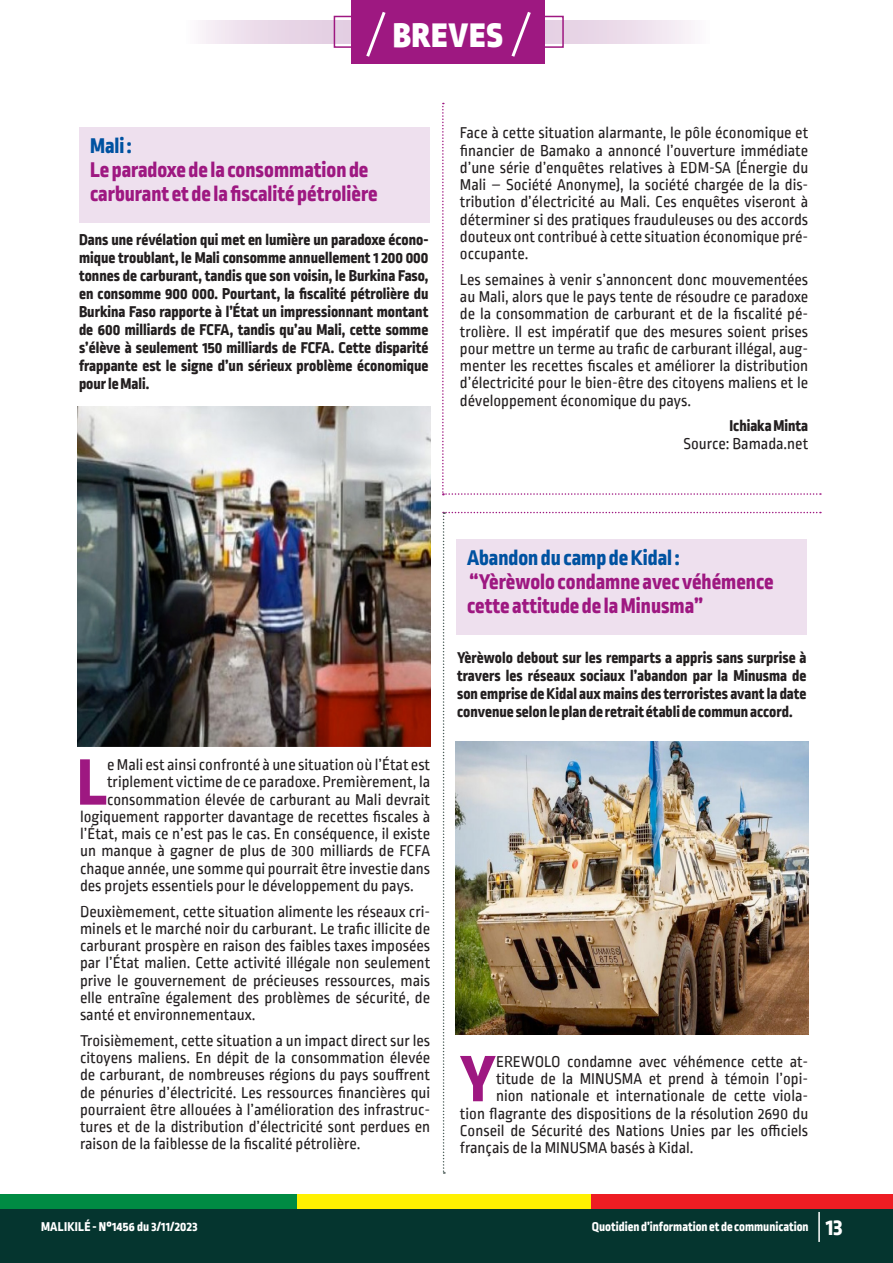
<style>
.page{position:relative;width:893px;height:1263px;background:#fff}
.page>*{position:absolute;margin:0;border:0;box-sizing:border-box;transform-origin:0 0}
.t1{font:800 69.15px "Ropa Sans Pro";color:#9e1881}
.t2{font:900 36px "Ropa Sans Pro";letter-spacing:.03em;color:#fff}
.t3{font:800 22.5px/24px "Ropa Sans Pro";color:#9e1881}
.t4{font:800 22.5px "Ropa Sans Pro";color:#0052a1}
.t5{font:16.5px/17.2px "Ropa Sans PTT";color:#231f20;text-align:justify}
.t6{font:800 16.5px/18px "Ropa Sans Pro";color:#231f20;text-align:justify}
.t7{font:800 13.5px "Ropa Sans Pro";color:#fff}
.t8{font:800 13.5px "Ropa Sans Pro";letter-spacing:.02em;color:#fff}
.s1{font-size:24px}
</style>
<div class="page">
<div style="left:0;top:1195px;width:297px;height:17px;background:#008b43"></div>
<div style="left:297px;top:1195px;width:297px;height:17px;background:#fff101"></div>
<div style="left:592px;top:1195px;width:301px;height:17px;background:#ee1d23"></div>
<div style="left:0;top:1209px;width:893px;height:54px;background:#05352f"></div>
<hr style="left:818px;top:1212px;width:2px;height:30px;background:#fff">
<svg style="left:200px;top:21px;width:493px;height:23px;background:#ebdbea"></svg>
<div style="left:334px;top:16px;width:230px;height:32px;border:2px solid #9e1881"></div>
<div style="left:352px;top:0;width:193px;height:64px;background:#9e1881"></div>
<svg style="left:366px;top:12px;width:20px;height:45px"></svg>
<svg style="left:511px;top:11px;width:20px;height:46px"></svg>
<div style="left:79px;top:128px;width:351px;height:95px;background:#eee0ee"></div>
<img style="left:78px;top:406px;width:352px;height:340px">
<svg style="left:442px;top:103px;width:379px;height:392px"></svg>
<img style="left:443px;top:512px;width:378px;height:662px">
<p class="t2" style="left:393px;top:13px;width:111px">BREVES</p>
<p class="t4" style="left:90px;top:133px;width:43px">Mali :</p>
<p class="t3" style="left:90px;top:159px;width:280px">Le paradoxe de la consommation de</p>
<p class="t3" style="left:90px;top:183px;width:289px">carburant et de la fiscalité pétrolière</p>
<p class="t6" style="left:79px;top:231px;width:351px">Dans une révélation qui met en lumière un paradoxe écono&shy;mique troublant, le Mali consomme annuellement 1 200 000 tonnes de carburant, tandis que son voisin, le Burkina Faso, en consomme 900 000. Pourtant, la fiscalité pétrolière du Burkina Faso rapporte à l’État un impressionnant montant de 600 milliards de FCFA, tandis qu’au Mali, cette somme s’élève à seulement 150 milliards de FCFA. Cette disparité frappante est le signe d’un sérieux problème économique pour le Mali.</p>
<p class="t5" style="left:460px;top:125px;width:350px">Face à cette situation alarmante, le pôle économique et financier de Bamako a annoncé l’ouverture immédiate d’une série d’enquêtes relatives à EDM-SA (Énergie du Mali – Société Anonyme), la société chargée de la dis&shy;tribution d’électricité au Mali. Ces enquêtes viseront à déterminer si des pratiques frauduleuses ou des accords douteux ont contribué à cette situation économique pré&shy;occupante.</p>
<p class="t5" style="left:460px;top:272px;width:350px">Les semaines à venir s’annoncent donc mouvementées au Mali, alors que le pays tente de résoudre ce paradoxe de la consommation de carburant et de la fiscalité pé&shy;trolière. Il est impératif que des mesures soient prises pour mettre un terme au trafic de carburant illégal, aug&shy;menter les recettes fiscales et améliorer la distribution d’électricité pour le bien-être des citoyens maliens et le développement économique du pays.</p>
<p class="t6" style="left:729px;top:418px;width:80px">Ichiaka Minta</p>
<p class="t5" style="left:684px;top:436px;width:126px">Source: Bamada.net</p>
<p class="t1" style="left:77px;top:742px;width:32px">L</p>
<p class="t5" style="left:107px;top:757px;width:325px">e Mali est ainsi confronté à une situation où l’État est</p>
<p class="t5" style="left:107px;top:774px;width:325px">triplement victime de ce paradoxe. Premièrement, la</p>
<p class="t5" style="left:107px;top:792px;width:325px">consommation élevée de carburant au Mali devrait</p>
<p class="t5" style="left:80px;top:809px;width:352px">logiquement rapporter davantage de recettes fiscales à</p>
<p class="t5" style="left:80px;top:826px;width:352px">l’État, mais ce n’est pas le cas. En conséquence, il existe</p>
<p class="t5" style="left:80px;top:843px;width:352px">un manque à gagner de plus de 300 milliards de FCFA</p>
<p class="t5" style="left:80px;top:861px;width:352px">chaque année, une somme qui pourrait être investie dans</p>
<p class="t5" style="left:80px;top:878px;width:335px">des projets essentiels pour le développement du pays.</p>
<p class="t5" style="left:80px;top:904px;width:352px">Deuxièmement, cette situation alimente les réseaux cri&shy;minels et le marché noir du carburant. Le trafic illicite de carburant prospère en raison des faibles taxes imposées par l’État malien. Cette activité illégale non seulement prive le gouvernement de précieuses ressources, mais elle entraîne également des problèmes de sécurité, de santé et environnementaux.</p>
<p class="t5" style="left:80px;top:1033px;width:352px">Troisièmement, cette situation a un impact direct sur les citoyens maliens. En dépit de la consommation élevée de carburant, de nombreuses régions du pays souffrent de pénuries d’électricité. Les ressources financières qui pourraient être allouées à l’amélioration des infrastruc&shy;tures et de la distribution d’électricité sont perdues en raison de la faiblesse de la fiscalité pétrolière.</p>
<p class="t4" style="left:467px;top:544px;width:214px">Abandon du camp de Kidal :</p>
<p class="t3" style="left:467px;top:570px;width:308px">“Yèrèwolo condamne avec véhémence cette attitude de la Minusma”</p>
<p class="t6" style="left:457px;top:649px;width:351px">Yèrèwolo debout sur les remparts a appris sans surprise à travers les réseaux sociaux l’abandon par la Minusma de son emprise de Kidal aux mains des terroristes avant la date convenue selon le plan de retrait établi de commun accord.</p>
<p class="t1" style="left:460px;top:1038px;width:38px">Y</p>
<p class="t5" style="left:496px;top:1054px;width:314px">EREWOLO condamne avec véhémence cette at-</p>
<p class="t5" style="left:496px;top:1071px;width:314px">titude de la MINUSMA et prend à témoin l’opi-</p>
<p class="t5" style="left:496px;top:1088px;width:314px">nion nationale et internationale de cette viola-</p>
<p class="t5" style="left:460px;top:1105px;width:350px">tion flagrante des dispositions de la résolution 2690 du</p>
<p class="t5" style="left:460px;top:1123px;width:350px">Conseil de Sécurité des Nations Unies par les officiels</p>
<p class="t5" style="left:460px;top:1140px;width:235px">français de la MINUSMA basés à Kidal.</p>
<p class="t8" style="left:41px;top:1219px;width:158px">MALIKILÉ - N°1456 du 3/11/2023</p>
<p class="t7" style="left:592px;top:1219px;width:252px">Quotidien d’information et de communication <span class="s1">13</span></p>
</div>
